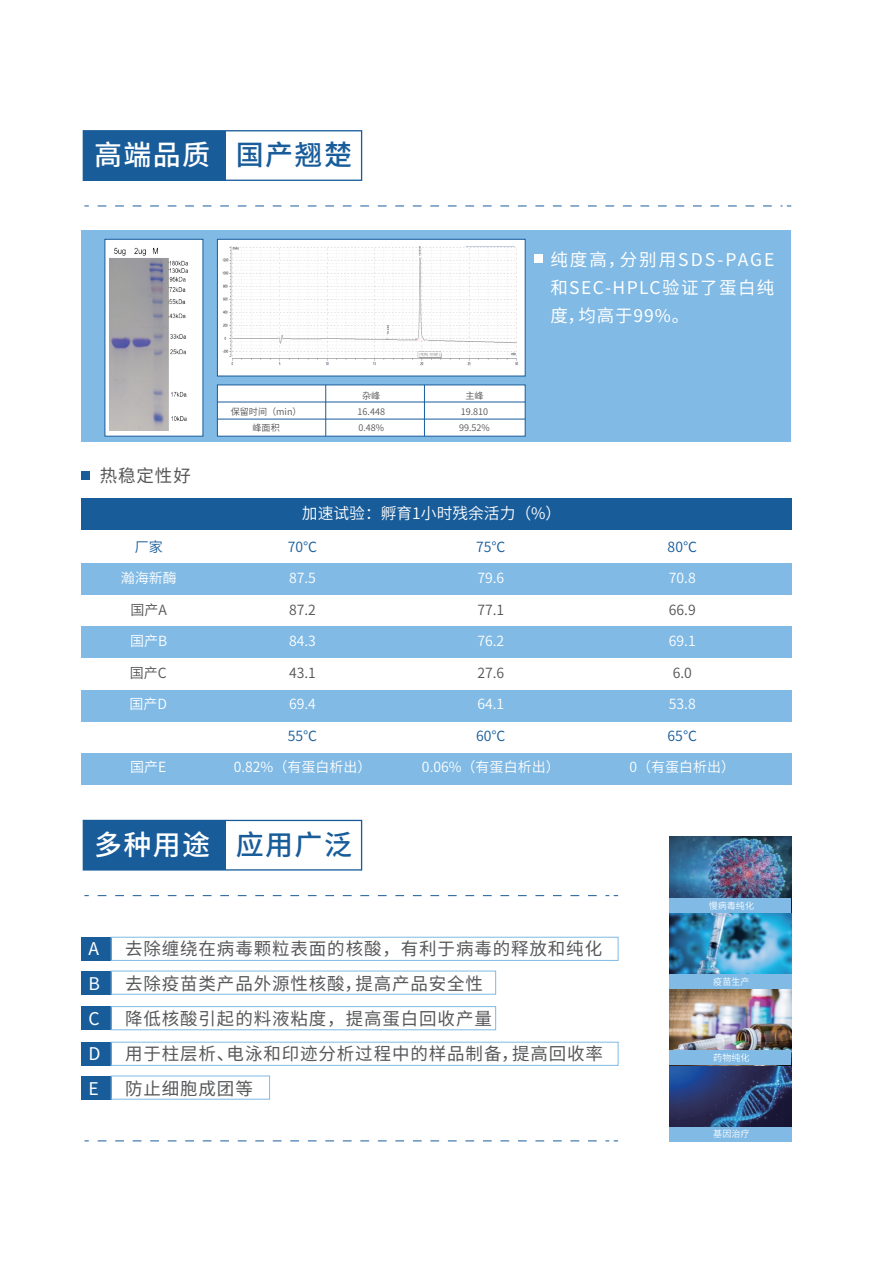
<style>
.page{position:relative;width:876px;height:1269px;background:#fff}
.page>*{position:absolute;margin:0;border:0;box-sizing:border-box;transform-origin:0 0}
.t1{font:500 28px "Source Han Sans CN";letter-spacing:.05em;color:#fff}
.t2{font:17.5px/35px "Source Han Sans CN";letter-spacing:.05em;color:#57585a}
.t3{font:17.5px/35px "Source Han Sans CN";letter-spacing:.08em;color:#fff;text-align:justify}
.t4{font:15.75px "Source Han Sans CN";color:#fff}
.t5{font:14px "Source Han Sans CN";color:#fff}
.t6{font:14px "Source Han Sans CN";color:#535453}
.t7{font:14px "Source Han Sans CN";color:#185c9a}
.t8{font:9.1px/15.9px "Source Han Sans CN";color:#535453;text-align:center}
.t9{font:9.1px "Source Han Sans CN";color:#fff}
.s1{color:#185c9a}
</style>
<div class="page">
<div style="left:81px;top:231px;width:710px;height:211px;background:#80bae5"></div>
<div style="left:217px;top:384px;width:308px;height:52px;background:#fff;border:1px solid #185c9a"></div>
<div style="left:81px;top:563px;width:710px;height:31px;background:#80bae5"></div>
<div style="left:81px;top:626px;width:710px;height:32px;background:#80bae5"></div>
<div style="left:81px;top:498px;width:710px;height:32px;background:#185c9a"></div>
<div style="left:534px;top:254px;width:9px;height:8px;background:#fff"></div>
<div style="left:81px;top:471px;width:9px;height:8px;background:#185c9a"></div>
<div style="left:81px;top:689px;width:710px;height:32px;background:#80bae5"></div>
<div style="left:81px;top:753px;width:710px;height:32px;background:#80bae5"></div>
<div style="left:217px;top:239px;width:308px;height:137px;background:#fff;border:1px solid #185c9a"></div>
<hr style="left:325px;top:385px;width:1px;height:51px;background:#185c9a">
<hr style="left:424px;top:385px;width:1px;height:51px;background:#185c9a">
<hr style="left:217px;top:419px;width:308px;height:1px;background:#185c9a">
<hr style="left:217px;top:401px;width:308px;height:1px;background:#185c9a">
<img style="left:669px;top:836px;width:122px;height:290px">
<div style="left:81px;top:937px;width:30px;height:23px;background:#185c9a"></div>
<div style="left:111px;top:936px;width:507px;height:24px;border:1px solid #80bae5"></div>
<div style="left:81px;top:970px;width:30px;height:24px;background:#185c9a"></div>
<div style="left:111px;top:970px;width:385px;height:24px;border:1px solid #80bae5"></div>
<div style="left:81px;top:1006px;width:30px;height:23px;background:#185c9a"></div>
<div style="left:111px;top:1006px;width:385px;height:24px;border:1px solid #80bae5"></div>
<div style="left:81px;top:1041px;width:30px;height:24px;background:#185c9a"></div>
<div style="left:111px;top:1041px;width:507px;height:24px;border:1px solid #80bae5"></div>
<div style="left:81px;top:1075px;width:30px;height:23px;background:#185c9a"></div>
<div style="left:669px;top:898px;width:122px;height:14px;background:#80bae5"></div>
<div style="left:669px;top:974px;width:122px;height:14px;background:#80bae5"></div>
<div style="left:669px;top:1050px;width:122px;height:14px;background:#80bae5"></div>
<div style="left:669px;top:1126px;width:122px;height:15px;background:#80bae5"></div>
<div style="left:104px;top:239px;width:99px;height:197px;background:#fff;border:1px solid #185c9a"></div>
<img style="left:109px;top:247px;width:79px;height:183px">
<img style="left:222px;top:247px;width:297px;height:119px">
<div style="left:83px;top:131px;width:143px;height:49px;background:#185c9a"></div>
<div style="left:83px;top:130px;width:279px;height:51px;border:1px solid #185c9a"></div>
<svg style="left:98px;top:205px;width:693px;height:1px"></svg>
<div style="left:83px;top:820px;width:143px;height:49px;background:#185c9a"></div>
<div style="left:83px;top:819px;width:279px;height:51px;border:1px solid #185c9a"></div>
<svg style="left:98px;top:895px;width:520px;height:1px"></svg>
<svg style="left:98px;top:1140px;width:520px;height:1px"></svg>
<h1 class="t1" style="left:94px;top:139px;width:259px">高端品质 <span class="s1">国产翘楚</span></h1>
<p class="t2" style="left:100px;top:458px;width:92px">热稳定性好</p>
<p class="t8" style="left:231px;top:403px;width:72px">保留时间（min）峰面积</p>
<p class="t8" style="left:357px;top:388px;width:29px">杂峰<br>16.448<br>0.48%</p>
<p class="t8" style="left:459px;top:388px;width:32px">主峰<br>19.810<br>99.52%</p>
<p class="t3" style="left:550px;top:245px;width:226px;line-height:28px">纯度高，分别用SDS-PAGE和SEC-HPLC验证了蛋白纯度，均高于99%。</p>
<p class="t7" style="left:135px;top:538px;width:29px">厂家</p>
<p class="t5" style="left:121px;top:570px;width:57px">瀚海新酶</p>
<p class="t6" style="left:130px;top:601px;width:38px">国产A</p>
<p class="t5" style="left:130px;top:633px;width:39px">国产B</p>
<p class="t6" style="left:130px;top:664px;width:38px">国产C</p>
<p class="t5" style="left:129px;top:696px;width:39px">国产D</p>
<p class="t5" style="left:130px;top:759px;width:38px">国产E</p>
<p class="t4" style="left:302px;top:504px;width:261px">加速试验：孵育1小时残余活力（%）</p>
<p class="t7" style="left:288px;top:538px;width:31px">70℃</p>
<p class="t5" style="left:289px;top:570px;width:28px">87.5</p>
<p class="t6" style="left:289px;top:601px;width:28px">87.2</p>
<p class="t5" style="left:289px;top:633px;width:28px">84.3</p>
<p class="t6" style="left:289px;top:664px;width:28px">43.1</p>
<p class="t5" style="left:289px;top:696px;width:28px">69.4</p>
<p class="t7" style="left:288px;top:727px;width:31px">55℃</p>
<p class="t5" style="left:234px;top:759px;width:139px">0.82%（有蛋白析出）</p>
<p class="t7" style="left:476px;top:538px;width:31px">75℃</p>
<p class="t5" style="left:477px;top:570px;width:28px">79.6</p>
<p class="t6" style="left:477px;top:601px;width:28px">77.1</p>
<p class="t5" style="left:477px;top:633px;width:28px">76.2</p>
<p class="t6" style="left:477px;top:664px;width:28px">27.6</p>
<p class="t5" style="left:477px;top:696px;width:28px">64.1</p>
<p class="t7" style="left:476px;top:727px;width:31px">60℃</p>
<p class="t5" style="left:422px;top:759px;width:139px">0.06%（有蛋白析出）</p>
<h1 class="t1" style="left:94px;top:828px;width:259px">多种用途 <span class="s1">应用广泛</span></h1>
<p class="t3" style="left:88px;top:931px;width:14px">A B C D E</p>
<p class="t2" style="left:125px;top:931px;width:479px">去除缠绕在病毒颗粒表面的核酸，有利于病毒的释放和纯化去除疫苗类产品外源性核酸，提高产品安全性<br>降低核酸引起的料液粘度，提高蛋白回收产量<br>用于柱层析、电泳和印迹分析过程中的样品制备，提高回收率防止细胞成团等</p>
<p class="t7" style="left:667px;top:538px;width:31px">80℃</p>
<p class="t5" style="left:669px;top:570px;width:28px">70.8</p>
<p class="t6" style="left:669px;top:601px;width:28px">66.9</p>
<p class="t5" style="left:669px;top:633px;width:28px">69.1</p>
<p class="t6" style="left:672px;top:664px;width:21px">6.0</p>
<p class="t5" style="left:669px;top:696px;width:28px">53.8</p>
<p class="t7" style="left:667px;top:727px;width:31px">65℃</p>
<p class="t5" style="left:629px;top:759px;width:107px">0（有蛋白析出）</p>
<p class="t9" style="left:708px;top:900px;width:47px">慢病毒纯化</p>
<p class="t9" style="left:713px;top:976px;width:38px">疫苗生产</p>
<p class="t9" style="left:713px;top:1052px;width:38px">药物纯化</p>
<p class="t9" style="left:713px;top:1128px;width:38px">基因治疗</p>
</div>
